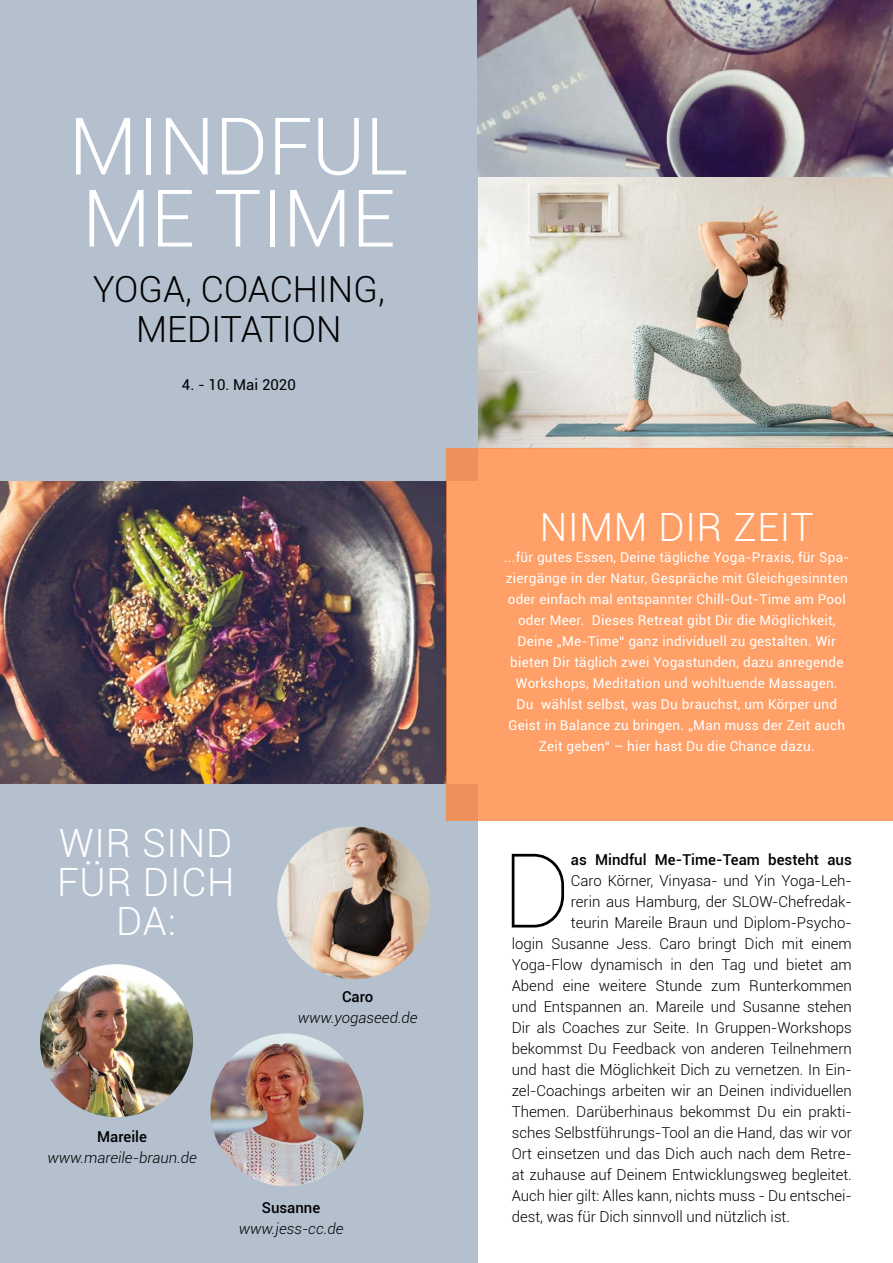
<style>
.page{position:relative;width:893px;height:1263px;background:#fff}
.page>*{position:absolute;margin:0;border:0;box-sizing:border-box;transform-origin:0 0}
.t1{font:100 103.65px "Roboto";color:#000}
.t2{font:300 79.5px/72px "Roboto";color:#fff}
.t3{font:300 39px/39px "Roboto";letter-spacing:.02em;color:#fff;text-align:center}
.t4{font:300 36px/40.2px "Roboto";color:#000;text-align:center}
.t5{font:300 15px "Roboto";color:#000}
.t6{font:500 15px "Roboto";color:#000}
.t7{font:italic 300 15px "Roboto";color:#000}
.t8{font:15px "Roboto";color:#000}
.t9{font:13.5px/21px "Roboto";letter-spacing:.02em;color:#fff;text-align:center}
</style>
<div class="page">
<img style="left:0;top:480px;width:446px;height:305px">
<div style="left:0;top:785px;width:478px;height:478px;background:#b4c0ce"></div>
<img style="left:478px;top:176px;width:415px;height:273px">
<div style="left:0;top:0;width:478px;height:480px;background:#b4c0ce"></div>
<div style="left:446px;top:449px;width:447px;height:372px;background:#ffa068"></div>
<img style="left:211px;top:1033px;width:152px;height:153px;border-radius:76px">
<img style="left:277px;top:826px;width:153px;height:153px;border-radius:76px">
<img style="left:40px;top:964px;width:153px;height:153px;border-radius:76px">
<img style="left:478px;top:0;width:415px;height:176px">
<h2 class="t2" style="left:69px;top:108px;width:342px">MINDFUL<br>ME TIME</h2>
<h3 class="t4" style="left:93px;top:268px;width:294px">YOGA, COACHING,<br>MEDITATION</h3>
<p class="t8" style="left:182px;top:374px;width:115px">4. - 10. Mai 2020</p>
<h3 class="t3" style="left:57px;top:823px;width:179px">WIR SIND<br>FÜR DICH<br>DA:</h3>
<p class="t6" style="left:342px;top:986px;width:33px">Caro</p>
<p class="t7" style="left:298px;top:1008px;width:121px">www.yogaseed.de</p>
<p class="t6" style="left:97px;top:1125px;width:51px">Mareile</p>
<p class="t7" style="left:47px;top:1147px;width:151px">www.mareile-braun.de</p>
<p class="t6" style="left:262px;top:1197px;width:60px">Susanne</p>
<p class="t7" style="left:239px;top:1218px;width:106px">www.jess-cc.de</p>
<h3 class="t3" style="left:540px;top:506px;width:275px">NIMM DIR ZEIT</h3>
<p class="t9" style="left:504px;top:546px;width:347px">...für gutes Essen, Deine tägliche Yoga-Praxis, für Spa&shy;ziergänge in der Natur, Gespräche mit Gleichgesinnten oder einfach mal entspannter Chill-Out-Time am Pool oder Meer. Dieses Retreat gibt Dir die Möglichkeit, Deine „Me-Time“ ganz indivíduell zu gestalten. Wir bieten Dir täglich zwei Yogastunden, dazu anregende Workshops, Meditation und wohltuende Massagen.<br>Du wählst selbst, was Du brauchst, um Körper und Geist in Balance zu bringen. „Man muss der Zeit auch Zeit geben“ – hier hast Du die Chance dazu.</p>
<h1 class="t1" style="left:502px;top:819px;width:71px">D</h1>
<p class="t6" style="left:571px;top:849px;width:282px">as Mindful Me-Time-Team besteht aus</p>
<p class="t5" style="left:571px;top:870px;width:282px">Caro Körner, Vinyasa- und Yin Yoga-Leh-</p>
<p class="t5" style="left:571px;top:891px;width:282px">rerin aus Hamburg, der SLOW-Chefredak-</p>
<p class="t5" style="left:571px;top:912px;width:282px">teurin Mareile Braun und Diplom-Psycho-</p>
<p class="t5" style="left:512px;top:933px;width:342px">login Susanne Jess. Caro bringt Dich mit einem</p>
<p class="t5" style="left:512px;top:954px;width:342px">Yoga-Flow dynamisch in den Tag und bietet am</p>
<p class="t5" style="left:512px;top:975px;width:342px">Abend eine weitere Stunde zum Runterkommen</p>
<p class="t5" style="left:512px;top:996px;width:342px">und Entspannen an. Mareile und Susanne stehen</p>
<p class="t5" style="left:512px;top:1017px;width:342px">Dir als Coaches zur Seite. In Gruppen-Workshops</p>
<p class="t5" style="left:512px;top:1038px;width:342px">bekommst Du Feedback von anderen Teilnehmern</p>
<p class="t5" style="left:512px;top:1059px;width:342px">und hast die Möglichkeit Dich zu vernetzen. In Ein-</p>
<p class="t5" style="left:512px;top:1080px;width:342px">zel-Coachings arbeiten wir an Deinen individuellen</p>
<p class="t5" style="left:512px;top:1101px;width:342px">Themen. Darüberhinaus bekommst Du ein prakti-</p>
<p class="t5" style="left:512px;top:1122px;width:342px">sches Selbstführungs-Tool an die Hand, das wir vor</p>
<p class="t5" style="left:512px;top:1143px;width:342px">Ort einsetzen und das Dich auch nach dem Retre-</p>
<p class="t5" style="left:512px;top:1164px;width:342px">at zuhause auf Deinem Entwicklungsweg begleitet.</p>
<p class="t5" style="left:512px;top:1185px;width:342px">Auch hier gilt: Alles kann, nichts muss - Du entschei-</p>
<p class="t5" style="left:512px;top:1206px;width:280px">dest, was für Dich sinnvoll und nützlich ist.</p>
</div>
